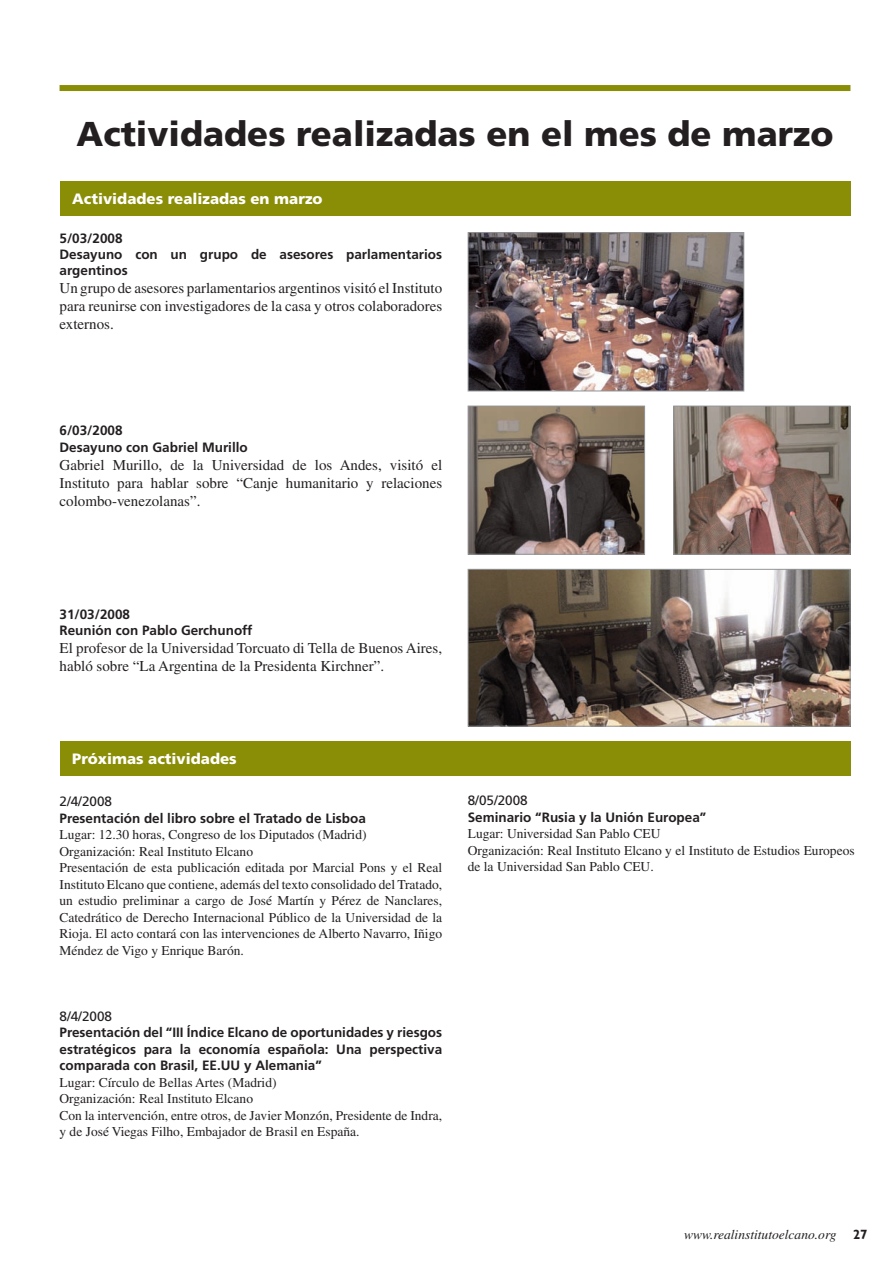
<style>
.page{position:relative;width:893px;height:1263px;background:#fff}
.page>*{position:absolute;margin:0;border:0;box-sizing:border-box;transform-origin:0 0}
.t1{font:900 34.5px "Frutiger LT Std";color:#231f20}
.t2{font:15px/18px "Times LT Std";color:#231f20;text-align:justify}
.t3{font:900 15px "Frutiger LT Std";color:#fff}
.t4{font:13.5px/16.5px "Times LT Std";color:#231f20}
.t5{font:700 13.5px/16.2px "Frutiger LT Std";color:#231f20}
.t6{font:italic 13.5px "Times LT Std";color:#231f20}
.t7{font:13.5px "Frutiger LT Std";color:#231f20}
.t8{font:700 condensed 13.5px "Gill Sans Std";color:#231f20}
</style>
<div class="page">
<div style="left:60px;top:85px;width:790px;height:6px;background:#8a8d06"></div>
<div style="left:60px;top:181px;width:790px;height:34px;background:#8a8d06"></div>
<img style="left:470px;top:234px;width:272px;height:155px">
<div style="left:468px;top:232px;width:276px;height:159px;border:1px solid #939598"></div>
<img style="left:470px;top:571px;width:378px;height:153px">
<div style="left:468px;top:569px;width:382px;height:157px;border:1px solid #939598"></div>
<img style="left:470px;top:408px;width:173px;height:145px">
<div style="left:468px;top:406px;width:177px;height:149px;border:1px solid #939598"></div>
<img style="left:675px;top:408px;width:173px;height:145px">
<div style="left:673px;top:406px;width:177px;height:149px;border:1px solid #939598"></div>
<div style="left:60px;top:741px;width:790px;height:34px;background:#8a8d06"></div>
<h1 class="t1" style="left:77px;top:113px;width:758px">Actividades realizadas en el mes de marzo</h1>
<p class="t3" style="left:72px;top:189px;width:252px">Actividades realizadas en marzo</p>
<p class="t5" style="left:60px;top:230px;width:384px">5/03/2008<br>Desayuno con un grupo de asesores parlamentarios argentinos</p>
<p class="t2" style="left:60px;top:279px;width:384px">Un grupo de asesores parlamentarios argentinos visitó el Instituto para reunirse con investigadores de la casa y otros colaboradores externos.</p>
<p class="t5" style="left:60px;top:423px;width:190px">6/03/2008<br>Desayuno con Gabriel Murillo</p>
<p class="t2" style="left:60px;top:455px;width:384px">Gabriel Murillo, de la Universidad de los Andes, visitó el Instituto para hablar sobre “Canje humanitario y relaciones colombo-venezolanas”.</p>
<p class="t5" style="left:60px;top:606px;width:195px">31/03/2008<br>Reunión con Pablo Gerchunoff</p>
<p class="t2" style="left:60px;top:639px;width:384px">El profesor de la Universidad Torcuato di Tella de Buenos Aires, habló sobre “La Argentina de la Presidenta Kirchner”.</p>
<p class="t3" style="left:72px;top:750px;width:166px">Próximas actividades</p>
<p class="t7" style="left:60px;top:793px;width:54px">2/4/2008</p>
<p class="t5" style="left:60px;top:810px;width:308px">Presentación del libro sobre el Tratado de Lisboa</p>
<p class="t4" style="left:60px;top:826px;width:384px">Lugar: 12.30 horas, Congreso de los Diputados (Madrid)<br>Organización: Real Instituto Elcano<br>Presentación de esta publicación editada por Marcial Pons y el Real Instituto Elcano que contiene, además del texto consolidado del Tratado, un estudio preliminar a cargo de José Martín y Pérez de Nanclares, Catedrático de Derecho Internacional Público de la Universidad de la Rioja. El acto contará con las intervenciones de Alberto Navarro, Iñigo Méndez de Vigo y Enrique Barón.</p>
<p class="t7" style="left:60px;top:1008px;width:54px">8/4/2008</p>
<p class="t5" style="left:60px;top:1024px;width:384px;text-align:justify">Presentación del “III Índice Elcano de oportunidades y riesgos estratégicos para la economía española: Una perspectiva comparada con Brasil, EE.UU y Alemania”</p>
<p class="t4" style="left:60px;top:1074px;width:384px">Lugar: Círculo de Bellas Artes (Madrid)<br>Organización: Real Instituto Elcano<br>Con la intervención, entre otros, de Javier Monzón, Presidente de Indra, y de José Viegas Filho, Embajador de Brasil en España.</p>
<p class="t7" style="left:468px;top:793px;width:62px">8/05/2008</p>
<p class="t5" style="left:468px;top:809px;width:240px">Seminario “Rusia y la Unión Europea”</p>
<p class="t4" style="left:468px;top:825px;width:388px">Lugar: Universidad San Pablo CEU<br>Organización: Real Instituto Elcano y el Instituto de Estudios Europeos de la Universidad San Pablo CEU.</p>
<p class="t6" style="left:684px;top:1227px;width:154px">www.realinstitutoelcano.org</p>
<p class="t8" style="left:853px;top:1226px;width:16px">27</p>
</div>
